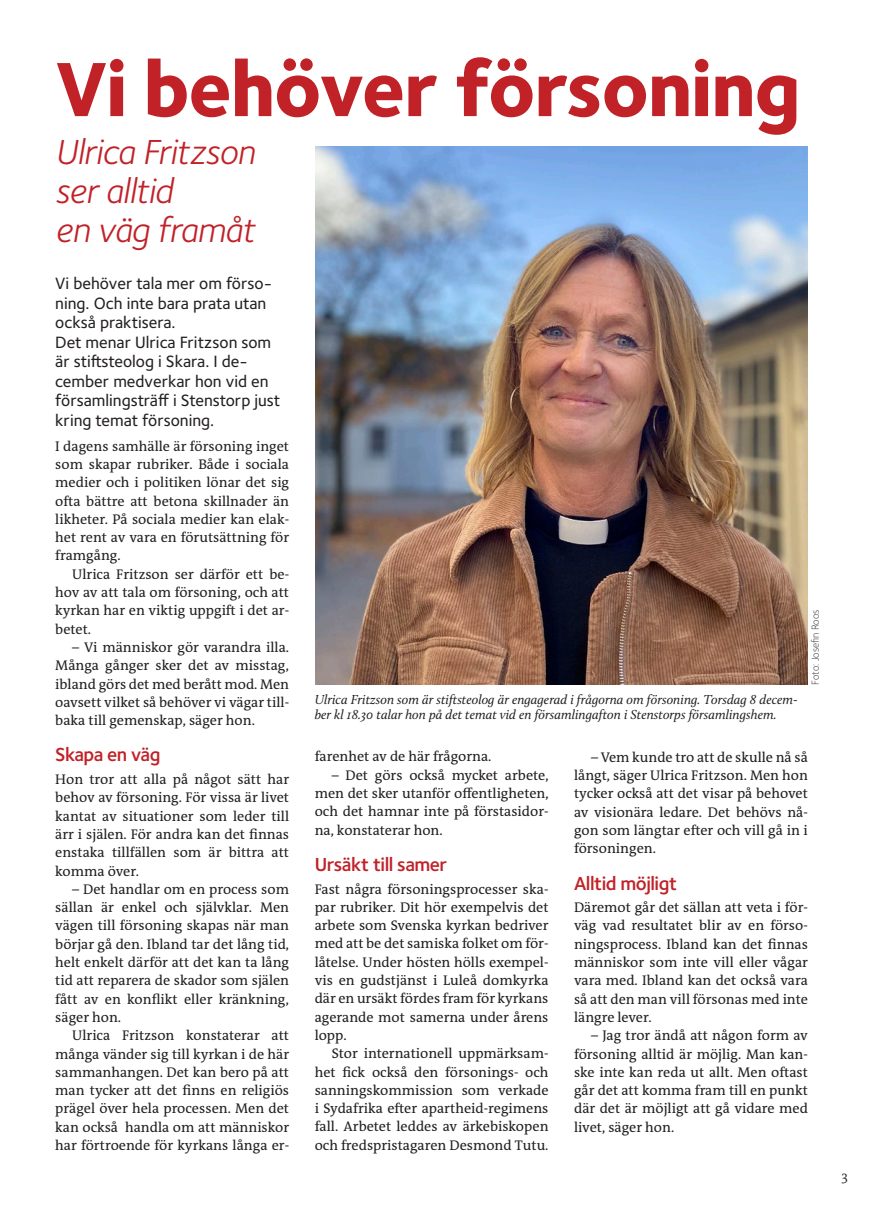
<style>
.page{position:relative;width:893px;height:1212px;background:#fff}
.page>*{position:absolute;margin:0;border:0;box-sizing:border-box;transform-origin:0 0}
.Rubrik_1{font:800 79.5px "Foundry Sterling OT3";letter-spacing:-.02em;color:#c02228}
.Underrad_30_p{font:italic 36px/39px "Foundry Sterling OT3";letter-spacing:-.02em;color:#c02228}
.Mellanrubrik{font:600 19.5px "Foundry Sterling OT3";letter-spacing:-.025em;color:#c02228}
.Ingress{font:500 16.95px/19.5px "Foundry Sterling OT3";color:#231f20}
.brödtext_stycke_indr{font:14.1px/18.3px "The Antiqua B W5 Plain";color:#231f20;text-align:justify}
.Brödtext{font:14.1px/18.3px "The Antiqua B W5 Plain";color:#231f20;text-align:justify}
.Bildtext{font:italic 13.5px/15px "Calluna";color:#231f20}
.t1{font:300 13.5px "The Antiqua B W4";color:#231f20}
.Bildbyline{font:300 10.5px "Foundry Sterling OT3";color:#231f20}
</style>
<div class="page">
<img style="left:315px;top:146px;width:493px;height:539px">
<p class="Rubrik_1" style="left:55px;top:23px;width:747px">Vi behöver försoning</p>
<p class="Underrad_30_p" style="left:55px;top:130px;width:201px">Ulrica Fritzson ser alltid</p>
<p class="Underrad_30_p" style="left:55px;top:208px;width:201px">en väg framåt</p>
<p class="Ingress" style="left:55px;top:273px;width:218px">Vi behöver tala mer om förso&shy;ning. Och inte bara prata utan också praktisera.</p>
<p class="Ingress" style="left:55px;top:331px;width:226px">Det menar Ulrica Fritzson som är stiftsteolog i Skara. I de&shy;cember medverkar hon vid en församlingsträff i Stenstorp just kring temat försoning.</p>
<p class="Brödtext" style="left:55px;top:437px;width:235px">I dagens samhälle är försoning inget som skapar rubriker. Både i sociala medier och i politiken lönar det sig ofta bättre att betona skillnader än likheter. På sociala medier kan elak&shy;het rent av vara en förutsättning för framgång.</p>
<p class="brödtext_stycke_indr" style="left:55px;top:565px;width:235px;text-indent:17px">Ulrica Fritzson ser därför ett be&shy;hov av att tala om försoning, och att kyrkan har en viktig uppgift i det ar&shy;betet.</p>
<p class="brödtext_stycke_indr" style="left:55px;top:638px;width:235px;text-indent:17px">– Vi människor gör varandra illa.<br>Många gånger sker det av misstag, ibland görs det med berått mod. Men oavsett vilket så behöver vi vägar till&shy;baka till gemenskap, säger hon.</p>
<p class="Mellanrubrik" style="left:55px;top:740px;width:107px">Skapa en väg</p>
<p class="Brödtext" style="left:55px;top:770px;width:235px">Hon tror att alla på något sätt har behov av försoning. För vissa är livet kantat av situationer som leder till ärr i själen. För andra kan det finnas enstaka tillfällen som är bittra att komma över.</p>
<p class="brödtext_stycke_indr" style="left:55px;top:880px;width:235px;text-indent:17px">– Det handlar om en process som sällan är enkel och självklar. Men vägen till försoning skapas när man börjar gå den. Ibland tar det lång tid, helt enkelt därför att det kan ta lång tid att reparera de skador som själen fått av en konflikt eller kränkning, säger hon.</p>
<p class="brödtext_stycke_indr" style="left:55px;top:1026px;width:235px;text-indent:17px">Ulrica Fritzson konstaterar att många vänder sig till kyrkan i de här sammanhangen. Det kan bero på att man tycker att det finns en religiös prägel över hela processen. Men det kan också handla om att människor har förtroende för kyrkans långa er-</p>
<p class="Bildtext" style="left:315px;top:692px;width:485px">Ulrica Fritzson som är stiftsteolog är engagerad i frågorna om försoning. Torsdag 8 decem&shy;ber kl 18.30 talar hon på det temat vid en församlingafton i Stenstorps församlingshem.</p>
<p class="Bildbyline" style="left:808px;top:684px;width:76px;rotate:-90deg">Foto: Josefin Roos</p>
<p class="brödtext_stycke_indr" style="left:315px;top:748px;width:178px">farenhet av de här frågorna.</p>
<p class="brödtext_stycke_indr" style="left:315px;top:766px;width:235px;text-indent:17px">– Det görs också mycket arbete, men det sker utanför offentligheten, och det hamnar inte på förstasidor&shy;na, konstaterar hon.</p>
<p class="Mellanrubrik" style="left:315px;top:849px;width:134px">Ursäkt till samer</p>
<p class="Brödtext" style="left:315px;top:880px;width:235px">Fast några försoningsprocesser ska&shy;par rubriker. Dit hör exempelvis det arbete som Svenska kyrkan bedriver med att be det samiska folket om för&shy;låtelse. Under hösten hölls exempel&shy;vis en gudstjänst i Luleå domkyrka där en ursäkt fördes fram för kyrkans agerande mot samerna under årens lopp.</p>
<p class="brödtext_stycke_indr" style="left:315px;top:1044px;width:235px;text-indent:17px">Stor internationell uppmärksam&shy;het fick också den försonings- och sanningskommission som verkade i Sydafrika efter apartheid-regimens fall. Arbetet leddes av ärkebiskopen och fredspristagaren Desmond Tutu.</p>
<p class="brödtext_stycke_indr" style="left:574px;top:748px;width:235px;text-indent:17px">– Vem kunde tro att de skulle nå så långt, säger Ulrica Fritzson. Men hon tycker också att det visar på behovet av visionära ledare. Det behövs nå&shy;gon som längtar efter och vill gå in i försoningen.</p>
<p class="Mellanrubrik" style="left:574px;top:868px;width:105px">Alltid möjligt</p>
<p class="Brödtext" style="left:574px;top:898px;width:235px">Däremot går det sällan att veta i för&shy;väg vad resultatet blir av en förso&shy;ningsprocess. Ibland kan det finnas människor som inte vill eller vågar vara med. Ibland kan det också vara så att den man vill försonas med inte längre lever.</p>
<p class="brödtext_stycke_indr" style="left:574px;top:1026px;width:235px;text-indent:17px">– Jag tror ändå att någon form av försoning alltid är möjlig. Man kan&shy;ske inte kan reda ut allt. Men oftast går det att komma fram till en punkt där det är möjligt att gå vidare med livet, säger hon.</p>
<p class="t1" style="left:841px;top:1168px;width:8px">3</p>
</div>
